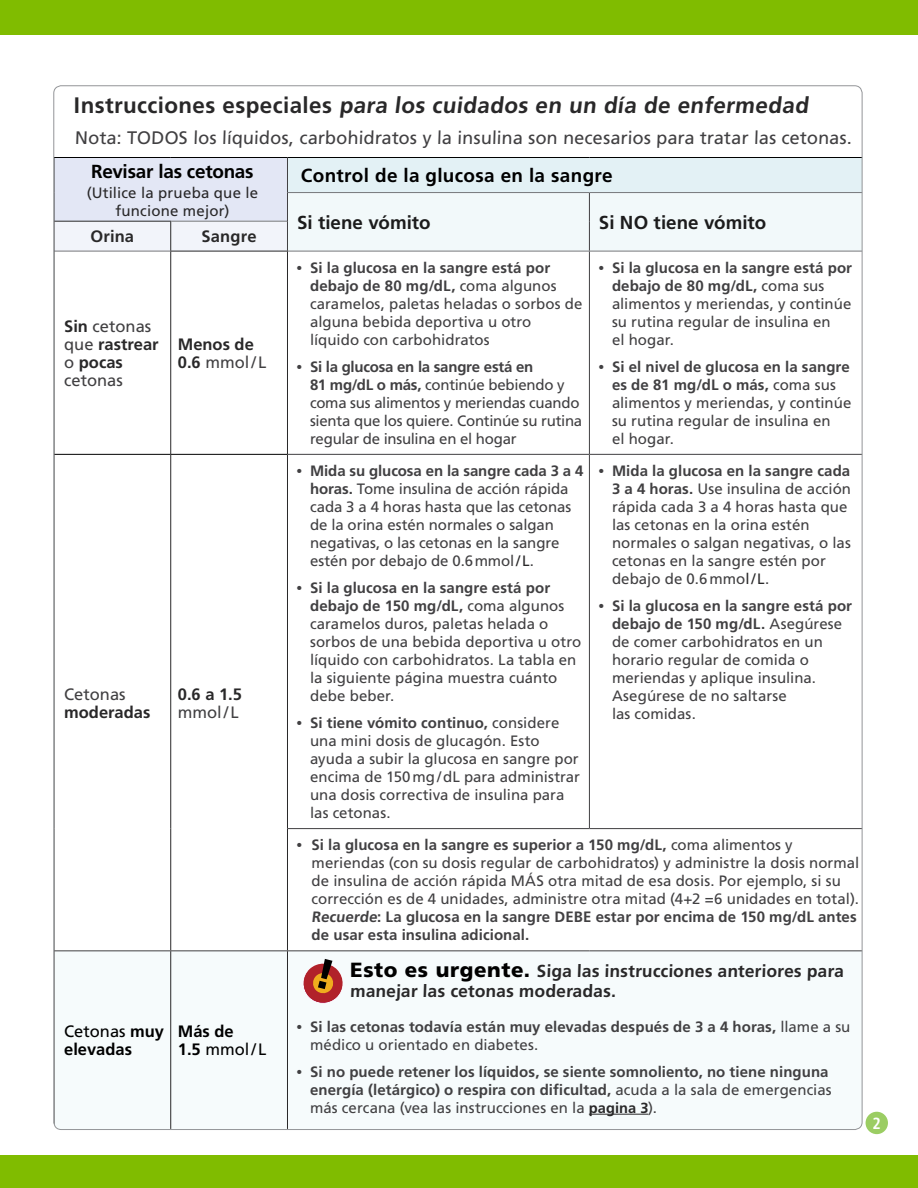
<style>
.page{position:relative;width:918px;height:1188px;background:#fff}
.page>*{position:absolute;margin:0;border:0;box-sizing:border-box;transform-origin:0 0}
.Level_1__h2{font:700 22.35px "Frutiger LT Std";letter-spacing:.02em;color:#292829}
.Main_table{font:700 18.9px "Frutiger LT Std";letter-spacing:.015em;color:#000}
.Main_table-2{font:700 18.9px "Frutiger LT Std";letter-spacing:-.015em;color:#000}
.Main_table-3{font:700 18.75px "Frutiger LT Std";color:#1c1c1c}
.Main_table-4{font:18.15px "Frutiger LT Std";color:#414042}
.Main_table-5{font:700 17.4px/20.5px "Frutiger LT Std";color:#292829}
.Main_table-6{font:700 16.5px/18px "Frutiger LT Std";color:#292829}
.Main_table-7{font:16.5px/18px "Frutiger LT Std";color:#414042}
.Main_table-8{font:700 16.5px/18px "Frutiger LT Std";color:#000}
.t1{font:700 condensed 16.2px "Frutiger LT Std";color:#fff}
.t2{font:15px/18px "Frutiger LT Std";color:#414042}
.t3{font:700 15px/18px "Frutiger LT Std";letter-spacing:.005em;color:#414042}
.t4{font:15px/18px "Frutiger LT Std";letter-spacing:-.02em;color:#414042}
.Main_table-9{font:15px/18px "Frutiger LT Std";letter-spacing:.015em;color:#292829;text-align:center}
.s1{font-weight:700;color:#292829}
.s2{font-weight:400;color:#414042}
.s3{font-weight:400}
.s4{font-family:"Adobe Garamond Pro"}
.s5{font-weight:700}
.s6{color:#292829}
.s7{font-weight:900;font-size:20.55px;color:#000}
.s8{font-family:"Adobe Garamond Pro";font-weight:400}
.s9{font-size:14.7px;color:#292829}
</style>
<div class="page">
<div style="left:0;top:0;width:918px;height:35px;background:#80bc00"></div>
<div style="left:0;top:1156px;width:918px;height:32px;background:#80bc00"></div>
<div style="left:866px;top:1112px;width:22px;height:22px;background:#9bcd63;border-radius:50%"></div>
<div style="left:54px;top:158px;width:233px;height:63px;background:#e3e7f5"></div>
<div style="left:287px;top:158px;width:575px;height:35px;background:#e3f1f5"></div>
<div style="left:55px;top:951px;width:807px;height:178px;background:#f6fbfc"></div>
<hr style="left:54px;top:157px;width:117px;height:1px;background:#000">
<hr style="left:171px;top:157px;width:116px;height:1px;background:#000">
<hr style="left:287px;top:157px;width:302px;height:1px;background:#000">
<hr style="left:589px;top:157px;width:273px;height:1px;background:#000">
<hr style="left:287px;top:158px;width:1px;height:35px;background:#414042">
<hr style="left:288px;top:192px;width:301px;height:1px;background:#77787b">
<hr style="left:589px;top:192px;width:273px;height:1px;background:#77787b">
<hr style="left:54px;top:251px;width:116px;height:1px;background:#77787b">
<hr style="left:288px;top:251px;width:301px;height:1px;background:#77787b">
<hr style="left:589px;top:251px;width:273px;height:1px;background:#77787b">
<hr style="left:170px;top:251px;width:118px;height:1px;background:#292829">
<hr style="left:170px;top:251px;width:1px;height:203px;background:#292829">
<hr style="left:287px;top:251px;width:1px;height:203px;background:#292829">
<hr style="left:589px;top:251px;width:1px;height:203px;background:#414042">
<hr style="left:54px;top:454px;width:117px;height:1px;background:#000">
<hr style="left:171px;top:454px;width:116px;height:1px;background:#000">
<hr style="left:170px;top:455px;width:1px;height:374px;background:#292829">
<hr style="left:170px;top:829px;width:1px;height:121px;background:#292829">
<hr style="left:288px;top:454px;width:301px;height:1px;background:#414042">
<hr style="left:589px;top:454px;width:273px;height:1px;background:#414042">
<hr style="left:589px;top:455px;width:1px;height:373px;background:#414042">
<hr style="left:287px;top:454px;width:1px;height:375px;background:#292829">
<hr style="left:288px;top:828px;width:301px;height:1px;background:#414042">
<hr style="left:589px;top:828px;width:273px;height:1px;background:#414042">
<hr style="left:287px;top:829px;width:1px;height:121px;background:#292829">
<hr style="left:54px;top:950px;width:117px;height:1px;background:#414042">
<hr style="left:171px;top:950px;width:116px;height:1px;background:#414042">
<hr style="left:287px;top:950px;width:302px;height:1px;background:#414042">
<hr style="left:589px;top:950px;width:273px;height:1px;background:#414042">
<hr style="left:170px;top:951px;width:1px;height:178px;background:#292829">
<hr style="left:287px;top:951px;width:1px;height:178px;background:#292829">
<svg style="left:55px;top:193px;width:805px;height:58px"></svg>
<hr style="left:54px;top:951px;width:1px;height:178px;background:#292829">
<hr style="left:589px;top:1114px;width:59px;height:1px;background:#292829">
<svg style="left:301px;top:959px;width:44px;height:46px"></svg>
<p class="Level_1__h2" style="left:74px;top:92px;width:739px">Instrucciones especiales para los cuidados en un día de enfermedad</p>
<p class="Main_table-4" style="left:75px;top:127px;width:779px">Nota: TODOS los líquidos, carbohidratos y la insulina son necesarios para tratar las cetonas.</p>
<p class="Main_table-2" style="left:91px;top:161px;width:164px">Revisar las cetonas</p>
<p class="Main_table-9" style="left:87px;top:184px;width:173px">(Utilice la prueba que le funcione mejor)</p>
<p class="Main_table" style="left:301px;top:164px;width:313px">Control de la glucosa en la sangre</p>
<p class="Main_table-3" style="left:297px;top:211px;width:135px">Si tiene vómito</p>
<p class="Main_table-3" style="left:599px;top:211px;width:169px">Si NO tiene vómito</p>
<p class="Main_table-6" style="left:90px;top:228px;width:45px">Orina</p>
<p class="Main_table-6" style="left:202px;top:228px;width:57px">Sangre</p>
<p class="Main_table-7" style="left:64px;top:317px;width:96px"><span class="s1">Sin</span> cetonas que <span class="s1">rastrear </span>o <span class="s1">pocas </span>cetonas</p>
<p class="Main_table-6" style="left:178px;top:335px;width:90px">Menos de<br>0.6 <span class="s2">mmol/L</span></p>
<p class="Main_table-6" style="left:64px;top:685px;width:88px"><span class="s2">Cetonas </span>moderadas</p>
<p class="Main_table-6" style="left:178px;top:685px;width:66px">0.6 a 1.5 <span class="s2">mmol/ L</span></p>
<p class="Main_table-8" style="left:64px;top:1023px;width:101px"><span class="s3">Cetonas</span> muy elevadas</p>
<p class="Main_table-8" style="left:178px;top:1023px;width:90px">Más de<br>1.5 <span class="s3">mmol/ L</span></p>
<p class="t2" style="left:310px;top:259px;width:274px;text-indent:-14px"><span class="s4">•</span> <span class="s5">Si la glucosa en la sangre está por debajo de 80 mg/dL,</span> coma algunos caramelos, paletas heladas o sorbos de alguna bebida deportiva u otro líquido con carbohidratos</p>
<p class="t4" style="left:310px;top:358px;width:274px;text-indent:-14px"><span class="s4">•</span> <span class="s5">Si la glucosa en la sangre está en<br>81 mg/dL o más,</span> continúe bebiendo y coma sus alimentos y meriendas cuando sienta que los quiere. Continúe su rutina regular de insulina en el hogar</p>
<p class="t2" style="left:310px;top:462px;width:275px;text-indent:-14px"><span class="s4">•</span> <span class="s5">Mida su glucosa en la sangre cada 3 a 4 horas.</span> Tome insulina de acción rápida cada 3 a 4 horas hasta que las cetonas de la orina estén normales o salgan negativas, o las cetonas en la sangre estén por debajo de 0.6mmol<span class="s6">/L</span>.</p>
<p class="t2" style="left:310px;top:579px;width:273px;text-indent:-14px"><span class="s4">•</span> <span class="s5">Si la glucosa en la sangre está por debajo de 150 mg/dL,</span> coma algunos caramelos duros, paletas helada o sorbos de una bebida deportiva u otro líquido con carbohidratos. La tabla en la siguiente página muestra cuánto debe beber.</p>
<p class="t2" style="left:310px;top:714px;width:272px;text-indent:-14px"><span class="s4">•</span> <span class="s5">Si tiene vómito continuo,</span> considere una mini dosis de glucagón. Esto ayuda a subir la glucosa en sangre por encima de 150mg/dL para administrar una dosis correctiva de insulina para las cetonas.</p>
<p class="t2" style="left:612px;top:259px;width:242px;text-indent:-14px"><span class="s4">•</span> <span class="s5">Si la glucosa en la sangre está por debajo de 80 mg/dL,</span> coma sus alimentos y meriendas, y continúe su rutina regular de insulina en<br>el hogar.</p>
<p class="t2" style="left:612px;top:358px;width:241px;text-indent:-14px"><span class="s4">•</span> <span class="s5">Si el nivel de glucosa en la sangre es de 81 mg/dL o más,</span> coma sus alimentos y meriendas, y continúe su rutina regular de insulina en<br>el hogar.</p>
<p class="t2" style="left:612px;top:462px;width:241px;text-indent:-14px"><span class="s4">•</span> <span class="s5">Mida la glucosa en la sangre cada<br>3 a 4 horas.</span> Use insulina de acción rápida cada 3 a 4 horas hasta que las cetonas en la orina estén normales o salgan negativas, o las cetonas en la sangre estén por debajo de 0.6mmo<span class="s6">l/L</span>.</p>
<p class="t2" style="left:612px;top:597px;width:242px;text-indent:-14px"><span class="s4">•</span> <span class="s5">Si la glucosa en la sangre está por debajo de 150 mg/dL.</span> Asegúrese de comer carbohidratos en un horario regular de comida o meriendas y aplique insulina.<br>Asegúrese de no saltarse<br>las comidas.</p>
<p class="t2" style="left:312px;top:836px;width:549px;text-indent:-15px"><span class="s4">•</span> <span class="s5">Si la glucosa en la sangre es superior a 150 mg/dL,</span> coma alimentos y meriendas (con su dosis regular de carbohidratos) y administre la dosis normal de insulina de acción rápida MÁS otra mitad de esa dosis. Por ejemplo, si su corrección es de 4 unidades, administre otra mitad (4+2 =6 unidades en total).<br><span class="s5">Recuerde: La glucosa en la sangre DEBE estar por encima de 150 mg/dL antes de usar esta insulina adicional.</span></p>
<p class="Main_table-5" style="left:350px;top:960px;width:496px"><span class="s7">Esto es urgente.</span> Siga las instrucciones anteriores para manejar las cetonas moderadas.</p>
<p class="t3" style="left:310px;top:1018px;width:542px;text-indent:-14px"><span class="s8">•</span> Si las cetonas todavía están muy elevadas después de 3 a 4 horas, <span class="s3">llame a su médico u orientado en diabetes.</span></p>
<p class="t3" style="left:310px;top:1063px;width:523px;text-indent:-14px"><span class="s8">•</span> Si no puede retener los líquidos, se siente somnoliento, no tiene ninguna energía (letárgico) o respira con dificultad, <span class="s3">acuda a la sala de emergencias más cercana (vea las instrucciones en la</span> <span class="s9">pagina 3</span><span class="s3">).</span></p>
<p class="t1" style="left:873px;top:1113px;width:10px">2</p>
</div>
